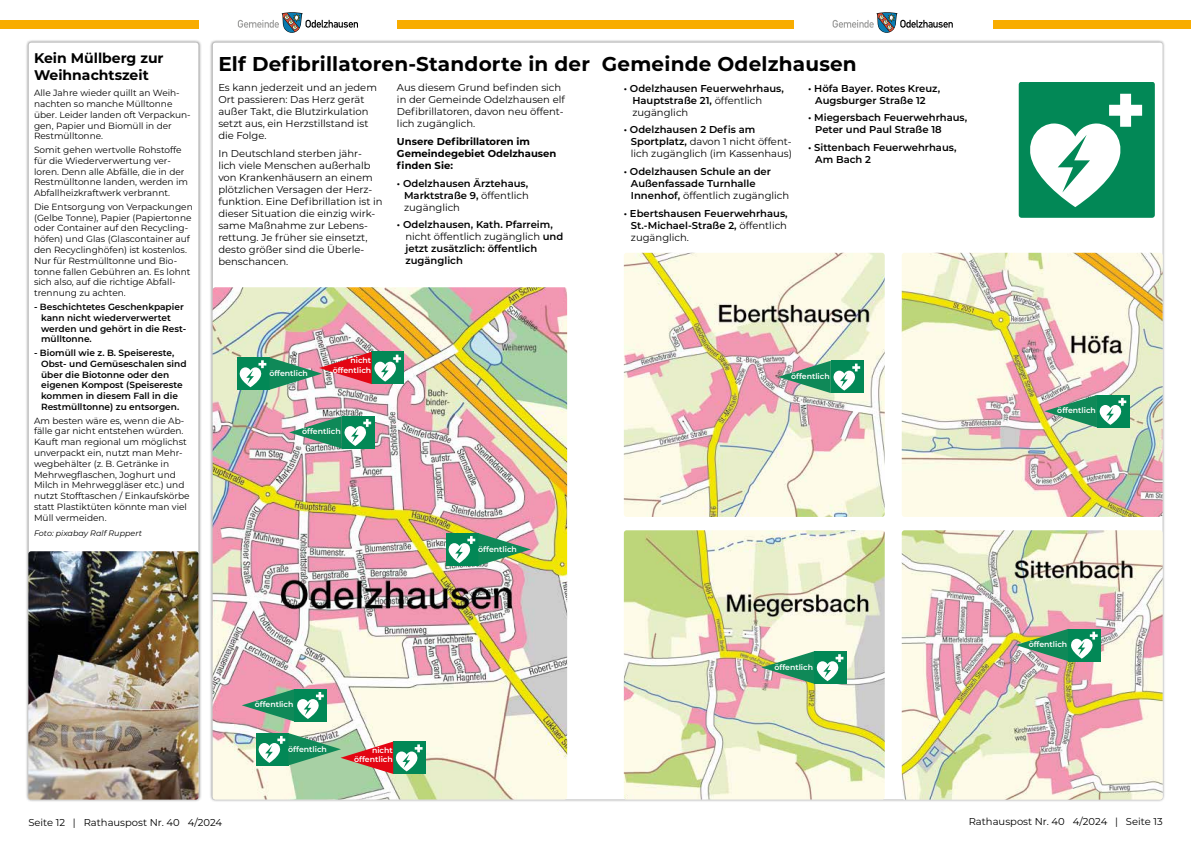
<style>
.page{position:relative;width:1191px;height:842px;background:#fff}
.page>*{position:absolute;margin:0;border:0;box-sizing:border-box;transform-origin:0 0}
.t1{font:700 20px "Montserrat";letter-spacing:.01em;color:#000}
.t2{font:700 14px/16.8px "Montserrat";color:#000}
.t3{font:10px/12px "Montserrat";color:#000}
.t4{font:600 10px/12px "Montserrat";color:#000}
.t5{font:700 10px/12px "Montserrat";color:#000}
.t6{font:9px/10.8px "Montserrat";color:#000}
.t7{font:600 9px/10.8px "Montserrat";color:#000}
.t8{font:italic 8px "Montserrat";color:#000}
.t9{font:600 7.8px/9.4px "Montserrat";color:#fff;text-align:right}
.s1{font-weight:400}
.s2{font-weight:600}
</style>
<div class="page">
<svg style="left:832px;top:12px;width:120px;height:21px"></svg>
<svg style="left:238px;top:12px;width:120px;height:21px"></svg>
<div style="left:993px;top:20px;width:198px;height:9px;background:#f8ac00"></div>
<div style="left:0;top:20px;width:198px;height:9px;background:#f8ac00"></div>
<div style="left:397px;top:20px;width:397px;height:9px;background:#f8ac00"></div>
<div style="left:25px;top:39px;width:177px;height:764px;background:#000;opacity:.5"></div>
<div style="left:29px;top:43px;width:169px;height:756px;background:#fff;border-radius:3px"></div>
<img style="left:213px;top:287px;width:354px;height:512px">
<div style="left:446px;top:533px;width:32px;height:33px;background:#028856"></div>
<svg style="left:448px;top:533px;width:83px;height:33px"></svg>
<div style="left:237px;top:357px;width:32px;height:33px;background:#028856"></div>
<div style="left:256px;top:733px;width:32px;height:32px;background:#028856"></div>
<div style="left:393px;top:742px;width:32px;height:32px;background:#028856"></div>
<svg style="left:258px;top:733px;width:164px;height:41px"></svg>
<div style="left:372px;top:352px;width:32px;height:32px;background:#028856"></div>
<img style="left:239px;top:352px;width:162px;height:38px">
<div style="left:294px;top:689px;width:33px;height:32px;background:#028856"></div>
<svg style="left:242px;top:689px;width:82px;height:32px"></svg>
<div style="left:342px;top:416px;width:32px;height:32px;background:#028856"></div>
<svg style="left:289px;top:416px;width:82px;height:32px"></svg>
<svg style="left:1018px;top:82px;width:136px;height:136px"></svg>
<img style="left:901px;top:253px;width:261px;height:264px">
<img style="left:624px;top:530px;width:260px;height:269px">
<img style="left:624px;top:253px;width:260px;height:264px">
<img style="left:901px;top:530px;width:261px;height:270px">
<div style="left:831px;top:361px;width:32px;height:32px;background:#028856"></div>
<svg style="left:778px;top:361px;width:82px;height:32px"></svg>
<div style="left:814px;top:651px;width:32px;height:33px;background:#028856"></div>
<svg style="left:761px;top:651px;width:82px;height:33px"></svg>
<div style="left:1097px;top:395px;width:32px;height:32px;background:#028856"></div>
<svg style="left:1044px;top:395px;width:82px;height:32px"></svg>
<div style="left:1068px;top:629px;width:32px;height:32px;background:#028856"></div>
<svg style="left:1015px;top:629px;width:82px;height:32px"></svg>
<img style="left:28px;top:551px;width:170px;height:249px">
<h2 class="t2" style="left:34px;top:49px;width:131px">Kein Müllberg zur<br>Weihnachtszeit</h2>
<p class="t6" style="left:34px;top:87px;width:158px">Alle Jahre wieder quillt an Weih&shy;nachten so manche Mülltonne über. Leider landen oft Verpackun&shy;gen, Papier und Biomüll in der<br>Restmülltonne.</p>
<p class="t6" style="left:34px;top:144px;width:155px">Somit gehen wertvolle Rohstoffe für die Wiederverwertung ver&shy;loren. Denn alle Abfälle, die in der Restmülltonne landen, werden im Abfallheizkraftwerk verbrannt.</p>
<p class="t6" style="left:34px;top:201px;width:160px">Die Entsorgung von Verpackungen (Gelbe Tonne), Papier (Papiertonne oder Container auf den Recycling&shy;höfen) und Glas (Glascontainer auf den Recyclinghöfen) ist kostenlos.<br>Nur für Restmülltonne und Bio&shy;tonne fallen Gebühren an. Es lohnt sich also, auf die richtige Abfall&shy;trennung zu achten.</p>
<p class="t7" style="left:41px;top:301px;width:147px;text-indent:-7px">- Beschichtetes Geschenkpapier kann nicht wiederverwertet werden und gehört in die Rest&shy;mülltonne.</p>
<p class="t7" style="left:41px;top:347px;width:147px;text-indent:-7px">- Biomüll wie z. B. Speisereste,<br>Obst- und Gemüseschalen sind über die Biotonne oder den eigenen Kompost (Speisereste kommen in diesem Fall in die<br>Restmülltonne) zu entsorgen.</p>
<p class="t6" style="left:34px;top:415px;width:157px">Am besten wäre es, wenn die Ab&shy;fälle gar nicht entstehen würden.<br>Kauft man regional um möglichst unverpackt ein, nutzt man Mehr&shy;wegbehälter (z. B. Getränke in<br>Mehrwegflaschen, Joghurt und<br>Milch in Mehrweggläser etc.) und nutzt Stofftaschen / Einkaufskörbe statt Plastiktüten könnte man viel<br>Müll vermeiden.</p>
<p class="t8" style="left:34px;top:528px;width:109px">Foto: pixabay Ralf Ruppert</p>
<h1 class="t1" style="left:218px;top:49px;width:640px">Elf Defibrillatoren-Standorte in der Gemeinde Odelzhausen</h1>
<p class="t3" style="left:218px;top:82px;width:160px">Es kann jederzeit und an jedem<br>Ort passieren: Das Herz gerät außer Takt, die Blutzirkulation setzt aus, ein Herzstillstand ist die Folge.</p>
<p class="t3" style="left:218px;top:147px;width:166px">In Deutschland sterben jähr-<br>lich viele Menschen außerhalb von Krankenhäusern an einem plötzlichen Versagen der Herz&shy;funktion. Eine Defibrillation ist in dieser Situation die einzig wirk&shy;same Maßnahme zur Lebens&shy;rettung. Je früher sie einsetzt, desto größer sind die Überle&shy;benschancen.</p>
<p class="t3" style="left:397px;top:82px;width:169px">Aus diesem Grund befinden sich in der Gemeinde Odelzhausen elf<br>Defibrillatoren, davon neu öffent&shy;lich zugänglich.</p>
<p class="t5" style="left:397px;top:135px;width:161px">Unsere Defibrillatoren im<br>Gemeindegebiet Odelzhausen finden Sie:</p>
<p class="t4" style="left:404px;top:177px;width:126px;text-align:justify;text-indent:-7px">• Odelzhausen Ärztehaus, Marktstraße 9, <span class="s1">öffentlich zugänglich</span></p>
<p class="t4" style="left:405px;top:218px;width:159px;text-indent:-8px">• Odelzhausen, Kath. Pfarreim, <span class="s1">nicht öffentlich zugänglich</span> und jetzt zusätzlich: öffentlich zugänglich</p>
<p class="t4" style="left:815px;top:82px;width:126px;text-indent:-7px">• Höfa Bayer. Rotes Kreuz,<br>Augsburger Straße 12</p>
<p class="t4" style="left:815px;top:111px;width:153px;text-indent:-7px">• Miegersbach Feuerwehrhaus,<br>Peter und Paul Straße 18</p>
<p class="t4" style="left:815px;top:141px;width:143px;text-indent:-7px">• Sittenbach Feuerwehrhaus,<br>Am Bach 2</p>
<p class="t4" style="left:632px;top:82px;width:153px;text-indent:-8px">• Odelzhausen Feuerwehrhaus,<br>Hauptstraße 21, <span class="s1">öffentlich zugänglich</span></p>
<p class="t3" style="left:631px;top:123px;width:163px;text-indent:-7px"><span class="s2">• Odelzhausen 2 Defis am<br>Sportplatz,</span> davon 1 nicht öffent&shy;lich zugänglich (im Kassenhaus)</p>
<p class="t4" style="left:631px;top:165px;width:160px;text-indent:-7px">• Odelzhausen Schule an der<br>Außenfassade Turnhalle<br>Innenhof, <span class="s1">öffentlich zugänglich</span></p>
<p class="t4" style="left:631px;top:207px;width:158px;text-align:justify;text-indent:-7px">• Ebertshausen Feuerwehrhaus, St.-Michael-Straße 2, <span class="s1">öffentlich zugänglich.</span></p>
<p class="t9" style="left:269px;top:368px;width:40px">öffentlich</p>
<p class="t9" style="left:333px;top:355px;width:40px">nicht öffentlich</p>
<p class="t9" style="left:302px;top:427px;width:40px">öffentlich</p>
<p class="t9" style="left:478px;top:544px;width:40px">öffentlich</p>
<p class="t9" style="left:791px;top:371px;width:40px">öffentlich</p>
<p class="t9" style="left:255px;top:699px;width:40px">öffentlich</p>
<p class="t9" style="left:288px;top:744px;width:40px">öffentlich</p>
<p class="t9" style="left:354px;top:745px;width:40px">nicht öffentlich</p>
<p class="t9" style="left:774px;top:662px;width:40px">öffentlich</p>
<p class="t9" style="left:1057px;top:405px;width:40px">öffentlich</p>
<p class="t9" style="left:1028px;top:639px;width:40px">öffentlich</p>
<p class="t3" style="left:28px;top:816px;width:195px">Seite 12 | Rathauspost Nr. 40 4/2024</p>
<p class="t3" style="left:968px;top:815px;width:195px">Rathauspost Nr. 40 4/2024 | Seite 13</p>
</div>
